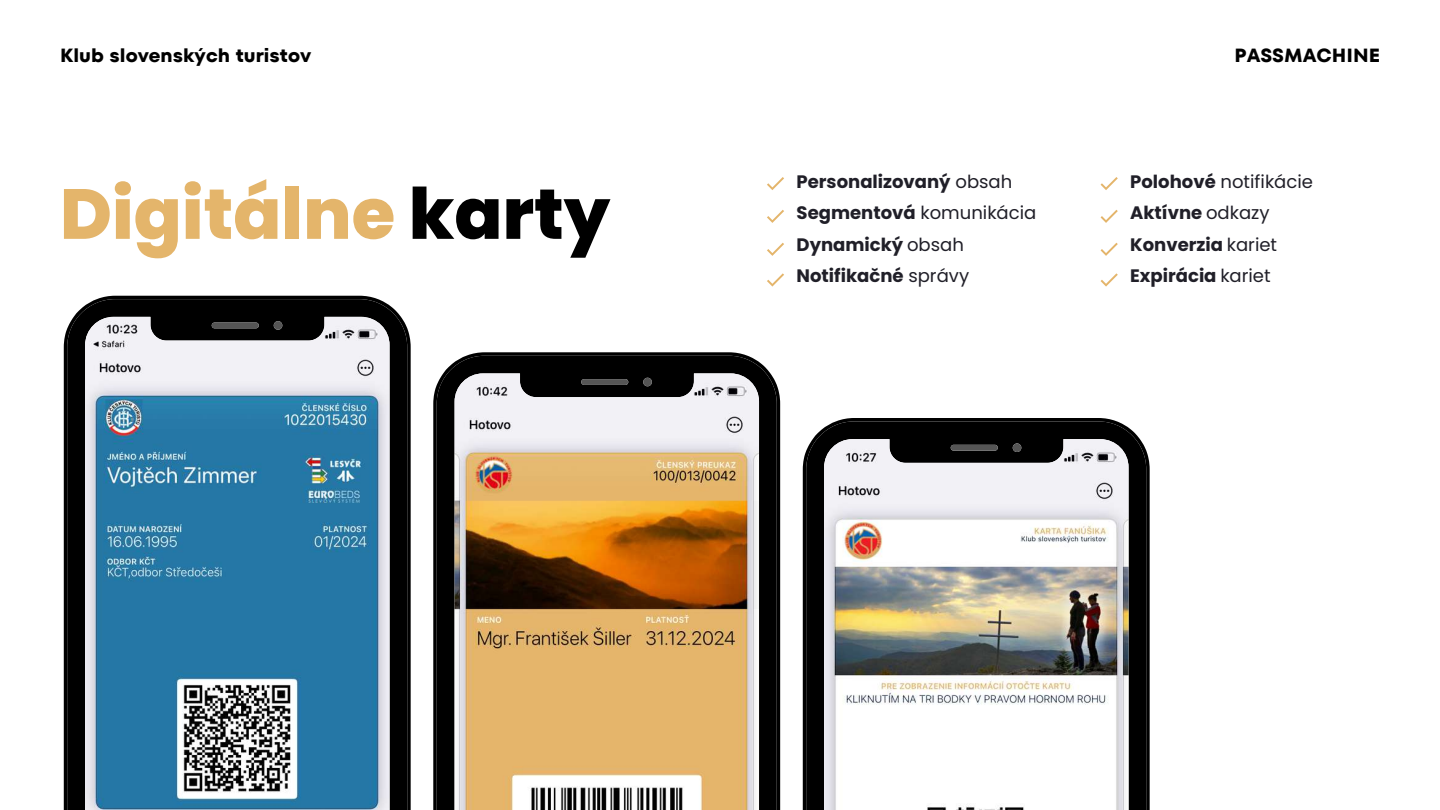
<style>
.page{position:relative;width:1440px;height:810px;background:#fff}
.page>*{position:absolute;margin:0;border:0;box-sizing:border-box;transform-origin:0 0}
.t1{font:800 70.7px "Poppins";color:#e4b56b}
.t2{font:700 19px "TT Fors";color:#000}
.t3{font:700 18px/31.5px "Poppins";color:#201f28}
.s1{color:#000}
.s2{font-weight:400}
</style>
<div class="page">
<svg style="left:767px;top:177px;width:17px;height:13px"></svg>
<svg style="left:767px;top:210px;width:17px;height:13px"></svg>
<svg style="left:767px;top:243px;width:17px;height:13px"></svg>
<svg style="left:767px;top:273px;width:17px;height:14px"></svg>
<svg style="left:802px;top:511px;width:1px;height:29px"></svg>
<svg style="left:802px;top:561px;width:1px;height:52px"></svg>
<svg style="left:802px;top:625px;width:1px;height:52px"></svg>
<img style="left:803px;top:418px;width:347px;height:392px">
<svg style="left:780px;top:513px;width:1px;height:83px"></svg>
<svg style="left:433px;top:352px;width:347px;height:458px;background:#ab8b61"></svg>
<svg style="left:63px;top:388px;width:1px;height:29px"></svg>
<svg style="left:63px;top:439px;width:1px;height:52px"></svg>
<svg style="left:63px;top:502px;width:1px;height:52px"></svg>
<svg style="left:64px;top:296px;width:347px;height:514px;background:#4d7a95"></svg>
<svg style="left:1101px;top:177px;width:17px;height:13px"></svg>
<svg style="left:1101px;top:210px;width:17px;height:13px"></svg>
<svg style="left:1101px;top:243px;width:17px;height:13px"></svg>
<svg style="left:1101px;top:273px;width:17px;height:14px"></svg>
<p class="t2" style="left:60px;top:42px;width:253px">Klub slovenských turistov</p>
<p class="t2" style="left:1235px;top:42px;width:147px">PASSMACHINE</p>
<h1 class="t1" style="left:60px;top:165px;width:552px">Digitálne <span class="s1">karty</span></h1>
<p class="t3" style="left:797px;top:166px;width:241px">Personalizovaný <span class="s2">obsah<br></span>Segmentová <span class="s2">komunikácia<br></span>Dynamický <span class="s2">obsah<br></span>Notifikačné <span class="s2">správy</span></p>
<p class="t3" style="left:1130px;top:166px;width:184px">Polohové <span class="s2">notifikácie<br></span>Aktívne <span class="s2">odkazy<br></span>Konverzia <span class="s2">kariet<br></span>Expirácia <span class="s2">kariet</span></p>
</div>
